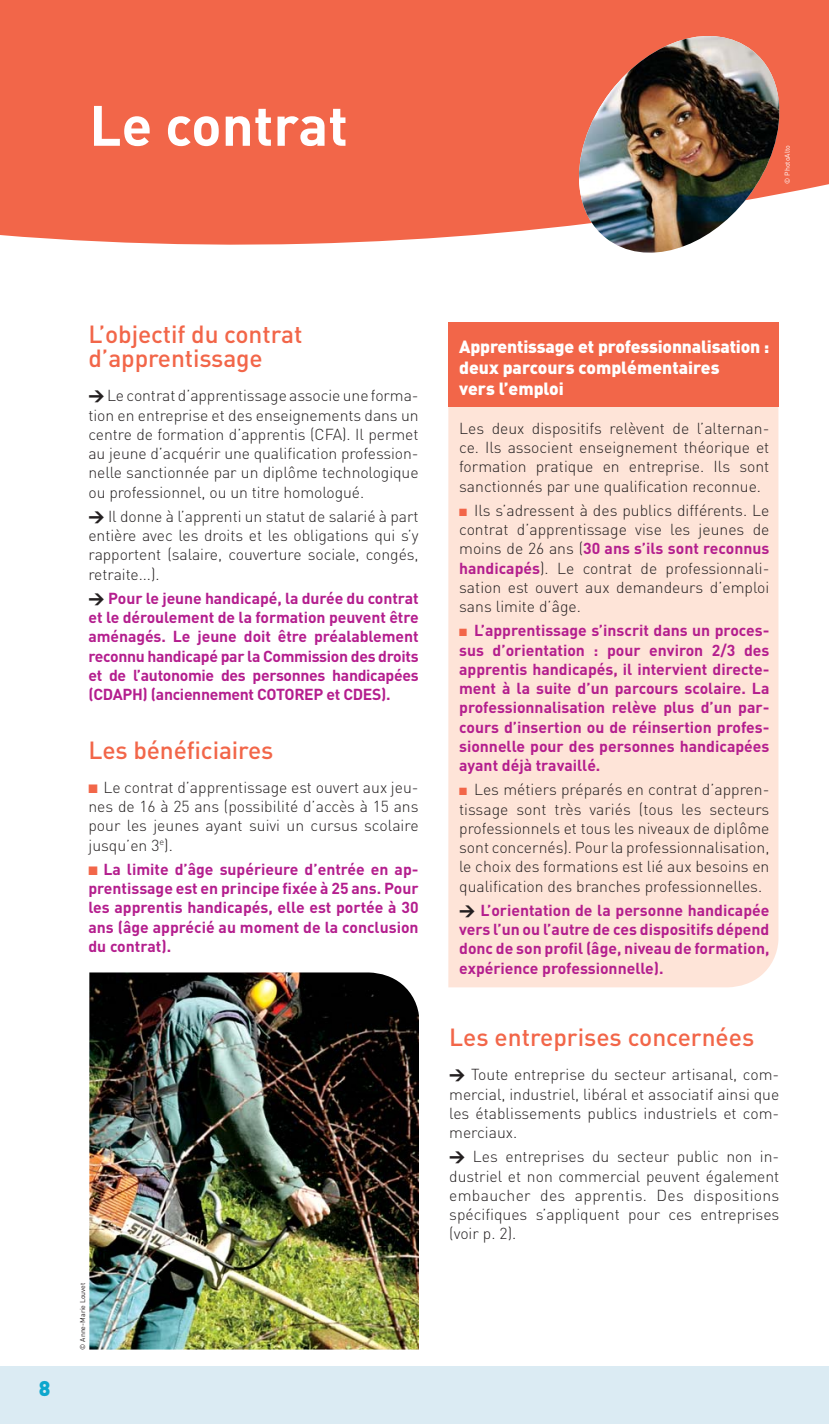
<style>
.page{position:relative;width:829px;height:1424px;background:#fff}
.page>*{position:absolute;margin:0;border:0;box-sizing:border-box;transform-origin:0 0}
.t1{font:700 56px "DIN";color:#fff}
.t2{font:500 24.5px/24.5px "DIN";letter-spacing:-.005em;color:#f26649}
.t3{font:900 21px "DIN";color:#0ea7cd}
.t4{font:900 17.5px/21px "DIN";letter-spacing:-.01em;color:#fff}
.t5{font:300 15.75px/19.2px "DIN";color:#231f20;text-align:justify}
.t6{font:700 15.75px/19.2px "DIN";color:#b41e8e;text-align:justify}
.t7{font:7px "DIN";color:#231f20}
.t8{font:7px "DIN";color:#fff}
.s1{font-weight:900}
.s2{font-weight:900;color:#231f20}
.s3{color:#f26649}
.s4{font-weight:700;color:#b41e8e}
</style>
<div class="page">
<div style="left:0;top:0;width:828px;height:245px;background:#f26649"></div>
<div style="left:575px;top:21px;width:207px;height:224px;background:#f26649"></div>
<img style="left:577px;top:34px;width:204px;height:219px">
<div style="left:0;top:1366px;width:828px;height:58px;background:#dbebf3"></div>
<div style="left:448px;top:407px;width:330px;height:580px;background:#fee4d8"></div>
<div style="left:448px;top:323px;width:330px;height:84px;background:#f26649"></div>
<img style="left:90px;top:972px;width:329px;height:377px">
<h1 class="t1" style="left:89px;top:106px;width:260px">Le contrat</h1>
<p class="t8" style="left:784px;top:184px;width:40px;rotate:-90deg">© PhotoAlto</p>
<h2 class="t2" style="left:88px;top:324px;width:215px">L’objectif du contrat d’apprentissage</h2>
<p class="t5" style="left:88px;top:388px;width:331px"><span class="s1">&gt;</span> Le contrat d’apprentissage associe une forma&shy;tion en entreprise et des enseignements dans un centre de formation d’apprentis (CFA). Il permet au jeune d’acquérir une qualification profession&shy;nelle sanctionnée par un diplôme technologique ou professionnel, ou un titre homologué.</p>
<p class="t5" style="left:88px;top:508px;width:331px"><span class="s1">&gt;</span> Il donne à l’apprenti un statut de salarié à part entière avec les droits et les obligations qui s’y rapportent (salaire, couverture sociale, congés, retraite...).</p>
<p class="t6" style="left:88px;top:590px;width:331px"><span class="s2">&gt;</span> Pour le jeune handicapé, la durée du contrat et le déroulement de la formation peuvent être aménagés. Le jeune doit être préalablement reconnu handicapé par la Commission des droits et de l’autonomie des personnes handicapées (CDAPH) (anciennement COTOREP et CDES).</p>
<h2 class="t2" style="left:88px;top:740px;width:186px">Les bénéficiaires</h2>
<p class="t5" style="left:88px;top:779px;width:331px"><span class="s3">■</span> Le contrat d’apprentissage est ouvert aux jeu&shy;nes de 16 à 25 ans (possibilité d’accès à 15 ans pour les jeunes ayant suivi un cursus scolaire jusqu’en 3<sup>e</sup>).</p>
<p class="t6" style="left:88px;top:861px;width:331px"><span class="s3">■</span> La limite d’âge supérieure d’entrée en ap&shy;prentissage est en principe fixée à 25 ans. Pour les apprentis handicapés, elle est portée à 30 ans (âge apprécié au moment de la conclusion du contrat).</p>
<h3 class="t3" style="left:39px;top:1380px;width:13px">8</h3>
<p class="t7" style="left:80px;top:1349px;width:69px;rotate:-90deg">© Anne-Marie Louvet</p>
<p class="t4" style="left:459px;top:337px;width:312px">Apprentissage et professionnalisation : deux parcours complémentaires<br>vers l’emploi</p>
<p class="t5" style="left:459px;top:420px;width:312px">Les deux dispositifs relèvent de l’alternan&shy;ce. Ils associent enseignement théorique et formation pratique en entreprise. Ils sont sanctionnés par une qualification reconnue.</p>
<p class="t5" style="left:459px;top:502px;width:312px"><span class="s3">■</span> Ils s’adressent à des publics différents. Le contrat d’apprentissage vise les jeunes de moins de 26 ans (<span class="s4">30 ans s’ils sont reconnus handicapés</span>). Le contrat de professionnali&shy;sation est ouvert aux demandeurs d’emploi sans limite d’âge.</p>
<p class="t6" style="left:459px;top:622px;width:312px"><span class="s3">■</span> L’apprentissage s’inscrit dans un proces&shy;sus d’orientation : pour environ 2/3 des apprentis handicapés, il intervient directe&shy;ment à la suite d’un parcours scolaire. La professionnalisation relève plus d’un par&shy;cours d’insertion ou de réinsertion profes&shy;sionnelle pour des personnes handicapées ayant déjà travaillé.</p>
<p class="t5" style="left:459px;top:782px;width:312px"><span class="s3">■</span> Les métiers préparés en contrat d’appren&shy;tissage sont très variés (tous les secteurs professionnels et tous les niveaux de diplôme sont concernés). Pour la professionnalisation, le choix des formations est lié aux besoins en qualification des branches professionnelles.</p>
<p class="t6" style="left:459px;top:902px;width:312px"><span class="s2">&gt;</span> L’orientation de la personne handicapée vers l’un ou l’autre de ces dispositifs dépend donc de son profil (âge, niveau de formation, expérience professionnelle).</p>
<h2 class="t2" style="left:449px;top:1028px;width:306px">Les entreprises concernées</h2>
<p class="t5" style="left:449px;top:1067px;width:331px"><span class="s1">&gt;</span> Toute entreprise du secteur artisanal, com&shy;mercial, industriel, libéral et associatif ainsi que les établissements publics industriels et com&shy;merciaux.</p>
<p class="t5" style="left:449px;top:1149px;width:331px"><span class="s1">&gt;</span> Les entreprises du secteur public non in&shy;dustriel et non commercial peuvent également embaucher des apprentis. Des dispositions spécifiques s’appliquent pour ces entreprises (voir p. 2).</p>
</div>
